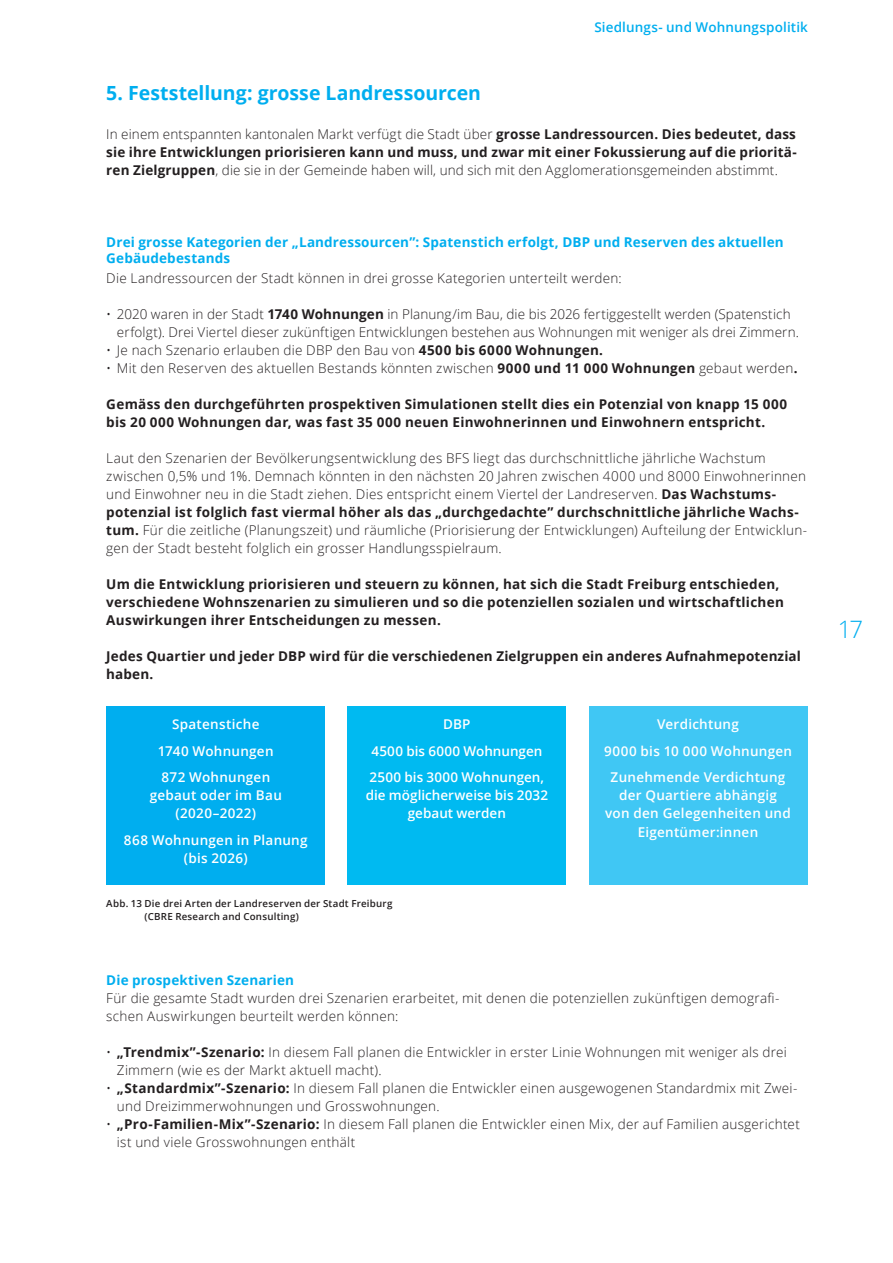
<style>
.page{position:relative;width:893px;height:1263px;background:#fff}
.page>*{position:absolute;margin:0;border:0;box-sizing:border-box;transform-origin:0 0}
.t1{font:300 24px "Open Sans";color:#00aeef}
.Titre_niveau_4{font:700 19.5px "Open Sans";color:#00aeef}
.Texte_courant{font:300 13.5px/18px "Open Sans";letter-spacing:.02em;color:#231f20}
.Texte_courant-2{font:700 13.5px/18px "Open Sans";letter-spacing:.02em;color:#231f20}
.Texte_courant_sans_g{font:600 13.5px/18px "Open Sans";letter-spacing:.02em;color:#fff;text-align:center}
.Titre_niveau_5{font:700 13.5px/16.2px "Open Sans";letter-spacing:.01em;color:#00aeef}
.Texte_courant_sans_g-2{font:600 13.5px/18px "Open Sans";color:#fff;text-align:center}
.t2{font:600 13.5px "Open Sans";letter-spacing:.01em;color:#00aeef}
.Légende{font:600 9.75px/13.5px "Open Sans";letter-spacing:.025em;color:#231f20}
.s1{font-weight:300}
.s2{font-weight:700}
</style>
<div class="page">
<div style="left:106px;top:706px;width:219px;height:179px;background:#00aeef"></div>
<div style="left:347px;top:706px;width:219px;height:179px;background:#00baf1"></div>
<div style="left:588px;top:706px;width:219px;height:179px;background:#40c7f4"></div>
<p class="t2" style="left:594px;top:17px;width:215px">Siedlungs- und Wohnungspolitik</p>
<p class="Titre_niveau_4" style="left:106px;top:79px;width:376px">5. Feststellung: grosse Landressourcen</p>
<p class="Texte_courant-2" style="left:106px;top:125px;width:692px;text-align:justify"><span class="s1">In einem entspannten kantonalen Markt verfügt die Stadt über</span> grosse Landressourcen. Dies bedeutet, dass sie ihre Entwicklungen priorisieren kann und muss, und zwar mit einer Fokussierung auf die prioritä&shy;ren Zielgruppen<span class="s1">, die sie in der Gemeinde haben will, und sich mit den Agglomerationsgemeinden abstimmt.</span></p>
<p class="Titre_niveau_5" style="left:106px;top:234px;width:679px">Drei grosse Kategorien der „Landressourcen”: Spatenstich erfolgt, DBP und Reserven des aktuellen<br>Gebäudebestands</p>
<p class="Texte_courant" style="left:106px;top:269px;width:517px">Die Landressourcen der Stadt können in drei grosse Kategorien unterteilt werden:</p>
<p class="Texte_courant" style="left:117px;top:305px;width:684px;text-indent:-11px">• 2020 waren in der Stadt <span class="s2">1740 Wohnungen</span> in Planung/im Bau, die bis 2026 fertiggestellt werden (Spatenstich erfolgt). Drei Viertel dieser zukünftigen Entwicklungen bestehen aus Wohnungen mit weniger als drei Zimmern.</p>
<p class="Texte_courant" style="left:106px;top:341px;width:498px">• Je nach Szenario erlauben die DBP den Bau von <span class="s2">4500 bis 6000 Wohnungen.</span></p>
<p class="Texte_courant" style="left:106px;top:359px;width:693px">• Mit den Reserven des aktuellen Bestands könnten zwischen <span class="s2">9000 und 11 000 Wohnungen</span> gebaut werden<span class="s2">.</span></p>
<p class="Texte_courant-2" style="left:106px;top:395px;width:682px">Gemäss den durchgeführten prospektiven Simulationen stellt dies ein Potenzial von knapp 15 000 bis 20 000 Wohnungen dar, was fast 35 000 neuen Einwohnerinnen und Einwohnern entspricht.</p>
<p class="Texte_courant" style="left:106px;top:449px;width:702px">Laut den Szenarien der Bevölkerungsentwicklung des BFS liegt das durchschnittliche jährliche Wachstum zwischen 0,5% und 1%. Demnach könnten in den nächsten 20 Jahren zwischen 4000 und 8000 Einwohnerinnen und Einwohner neu in die Stadt ziehen. Dies entspricht einem Viertel der Landreserven. <span class="s2">Das Wachstums&shy;potenzial ist folglich fast viermal höher als das „durchgedachte” durchschnittliche jährliche Wachs&shy;tum.</span> Für die zeitliche (Planungszeit) und räumliche (Priorisierung der Entwicklungen) Aufteilung der Entwicklun&shy;gen der Stadt besteht folglich ein grosser Handlungsspielraum.</p>
<p class="Texte_courant-2" style="left:106px;top:575px;width:679px">Um die Entwicklung priorisieren und steuern zu können, hat sich die Stadt Freiburg entschieden, verschiedene Wohnszenarien zu simulieren und so die potenziellen sozialen und wirtschaftlichen<br>Auswirkungen ihrer Entscheidungen zu messen.</p>
<p class="Texte_courant-2" style="left:106px;top:647px;width:696px">Jedes Quartier und jeder DBP wird für die verschiedenen Zielgruppen ein anderes Aufnahmepotenzial haben.</p>
<p class="Texte_courant_sans_g" style="left:172px;top:715px;width:89px">Spatenstiche</p>
<p class="Texte_courant_sans_g" style="left:158px;top:742px;width:117px">1740 Wohnungen</p>
<p class="Texte_courant_sans_g" style="left:150px;top:768px;width:134px">872 Wohnungen gebaut oder im Bau (2020–2022)</p>
<p class="Texte_courant_sans_g" style="left:124px;top:831px;width:185px">868 Wohnungen in Planung (bis 2026)</p>
<p class="Texte_courant_sans_g" style="left:657px;top:715px;width:83px">Verdichtung</p>
<p class="Texte_courant_sans_g" style="left:604px;top:742px;width:190px">9000 bis 10 000 Wohnungen</p>
<p class="Texte_courant_sans_g" style="left:605px;top:768px;width:187px">Zunehmende Verdichtung der Quartiere abhängig von den Gelegenheiten und<br>Eigentümer:innen</p>
<p class="Texte_courant_sans_g" style="left:443px;top:715px;width:29px">DBP</p>
<p class="Texte_courant_sans_g" style="left:371px;top:742px;width:173px">4500 bis 6000 Wohnungen</p>
<p class="Texte_courant_sans_g-2" style="left:366px;top:768px;width:184px">2500 bis 3000 Wohnungen, die möglicherweise bis 2032 gebaut werden</p>
<p class="Légende" style="left:145px;top:896px;width:249px;text-indent:-38px">Abb. 13 Die drei Arten der Landreserven der Stadt Freiburg (CBRE Research and Consulting)</p>
<p class="Titre_niveau_5" style="left:106px;top:972px;width:189px">Die prospektiven Szenarien</p>
<p class="Texte_courant" style="left:106px;top:989px;width:675px">Für die gesamte Stadt wurden drei Szenarien erarbeitet, mit denen die potenziellen zukünftigen demografi&shy;schen Auswirkungen beurteilt werden können:</p>
<p class="Texte_courant" style="left:117px;top:1043px;width:671px;text-indent:-11px">• <span class="s2">„Trendmix”-Szenario:</span> In diesem Fall planen die Entwickler in erster Linie Wohnungen mit weniger als drei<br>Zimmern (wie es der Markt aktuell macht).</p>
<p class="Texte_courant" style="left:117px;top:1079px;width:682px;text-indent:-11px">• <span class="s2">„Standardmix”-Szenario:</span> In diesem Fall planen die Entwickler einen ausgewogenen Standardmix mit Zwei&shy;und Dreizimmerwohnungen und Grosswohnungen.</p>
<p class="Texte_courant" style="left:117px;top:1115px;width:684px;text-indent:-11px">• <span class="s2">„Pro-Familien-Mix”-Szenario:</span> In diesem Fall planen die Entwickler einen Mix, der auf Familien ausgerichtet ist und viele Grosswohnungen enthält</p>
<h1 class="t1" style="left:838px;top:613px;width:27px">17</h1>
</div>
